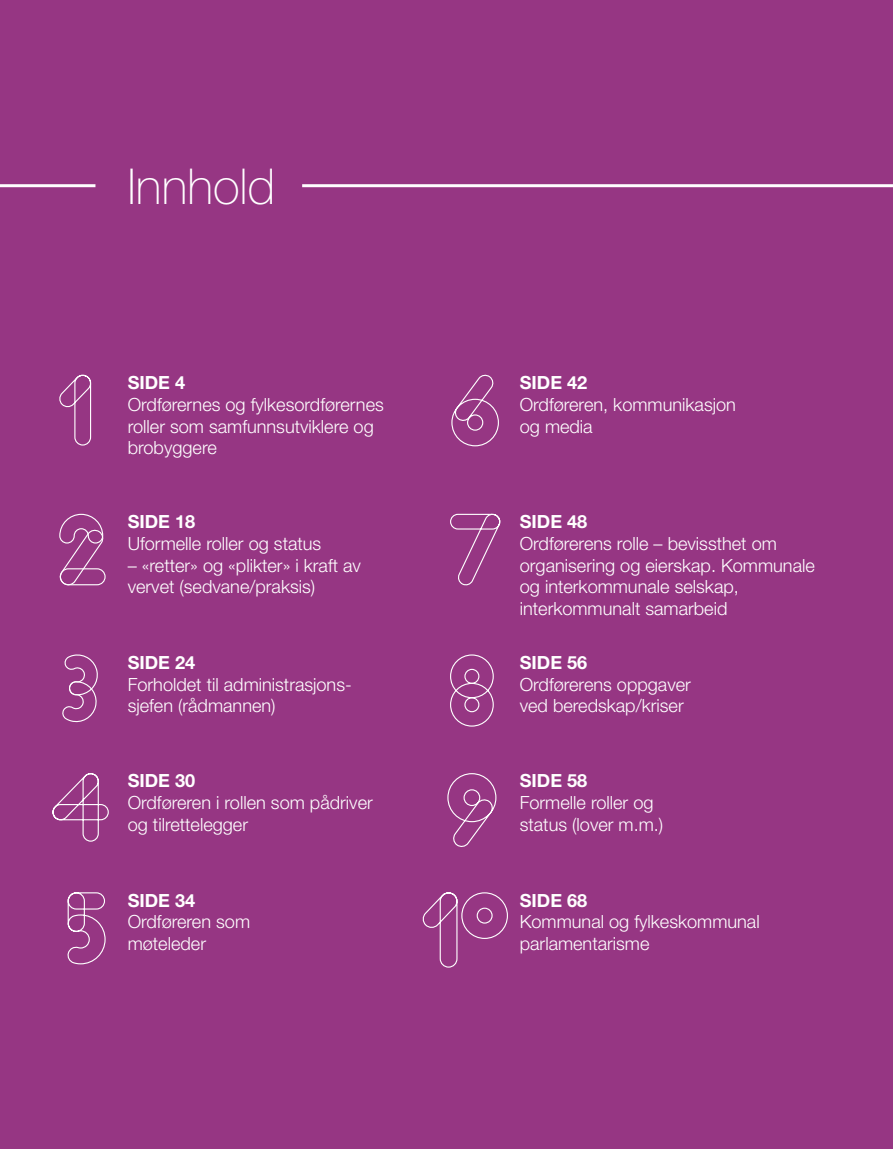
<style>
.page{position:relative;width:893px;height:1149px;background:#fff}
.page>*{position:absolute;margin:0;border:0;box-sizing:border-box;transform-origin:0 0}
.t1{font:100 49.5px "Helvetica Neue";color:#fff}
.t2{font:300 18.15px/21.8px "Helvetica Neue";color:#fff}
.t3{font:700 18.15px "Helvetica Neue";color:#fff}
</style>
<div class="page">
<div style="left:0;top:0;width:893px;height:1148px;background:#963683"></div>
<hr style="left:302px;top:184px;width:591px;height:3px;background:#fff">
<hr style="left:0;top:184px;width:95px;height:3px;background:#fff">
<svg style="left:59px;top:374px;width:33px;height:72px"></svg>
<div style="left:60px;top:568px;width:46px;height:17px;border:1px solid #fff;border-radius:8px"></div>
<svg style="left:59px;top:513px;width:45px;height:73px"></svg>
<svg style="left:62px;top:654px;width:36px;height:69px"></svg>
<svg style="left:52px;top:773px;width:57px;height:69px"></svg>
<svg style="left:67px;top:892px;width:39px;height:72px"></svg>
<svg style="left:451px;top:374px;width:48px;height:73px"></svg>
<svg style="left:450px;top:513px;width:51px;height:72px"></svg>
<svg style="left:450px;top:654px;width:44px;height:73px"></svg>
<svg style="left:447px;top:773px;width:50px;height:74px"></svg>
<svg style="left:422px;top:892px;width:86px;height:75px"></svg>
<h1 class="t1" style="left:128px;top:158px;width:149px">Innhold</h1>
<p class="t3" style="left:128px;top:371px;width:59px">SIDE 4</p>
<p class="t2" style="left:128px;top:393px;width:258px">Ordførernes og fylkesordførernes roller som samfunnsutviklere og brobyggere</p>
<p class="t3" style="left:128px;top:510px;width:69px">SIDE 18</p>
<p class="t2" style="left:128px;top:532px;width:195px">Uformelle roller og status</p>
<p class="t2" style="left:128px;top:553px;width:235px">– «retter» og «plikter» i kraft av vervet (sedvane/praksis)</p>
<p class="t3" style="left:128px;top:651px;width:69px">SIDE 24</p>
<p class="t2" style="left:128px;top:672px;width:226px">Forholdet til administrasjons&shy;sjefen (rådmannen)</p>
<p class="t3" style="left:128px;top:769px;width:69px">SIDE 30</p>
<p class="t2" style="left:128px;top:791px;width:247px">Ordføreren i rollen som pådriver og tilrettelegger</p>
<p class="t3" style="left:128px;top:888px;width:69px">SIDE 34</p>
<p class="t2" style="left:128px;top:910px;width:124px">Ordføreren som møteleder</p>
<p class="t3" style="left:520px;top:371px;width:69px">SIDE 42</p>
<p class="t2" style="left:520px;top:393px;width:218px">Ordføreren, kommunikasjon og media</p>
<p class="t3" style="left:520px;top:510px;width:69px">SIDE 48</p>
<p class="t2" style="left:520px;top:532px;width:297px">Ordførerens rolle – bevissthet om organisering og eierskap. Kommunale og interkommunale selskap, interkommunalt samarbeid</p>
<p class="t3" style="left:520px;top:651px;width:69px">SIDE 56</p>
<p class="t2" style="left:520px;top:672px;width:173px">Ordførerens oppgaver ved beredskap/kriser</p>
<p class="t3" style="left:520px;top:769px;width:69px">SIDE 58</p>
<p class="t2" style="left:520px;top:791px;width:145px">Formelle roller og status (lover m.m.)</p>
<p class="t3" style="left:520px;top:888px;width:69px">SIDE 68</p>
<p class="t2" style="left:520px;top:910px;width:241px">Kommunal og fylkeskommunal parlamentarisme</p>
</div>
